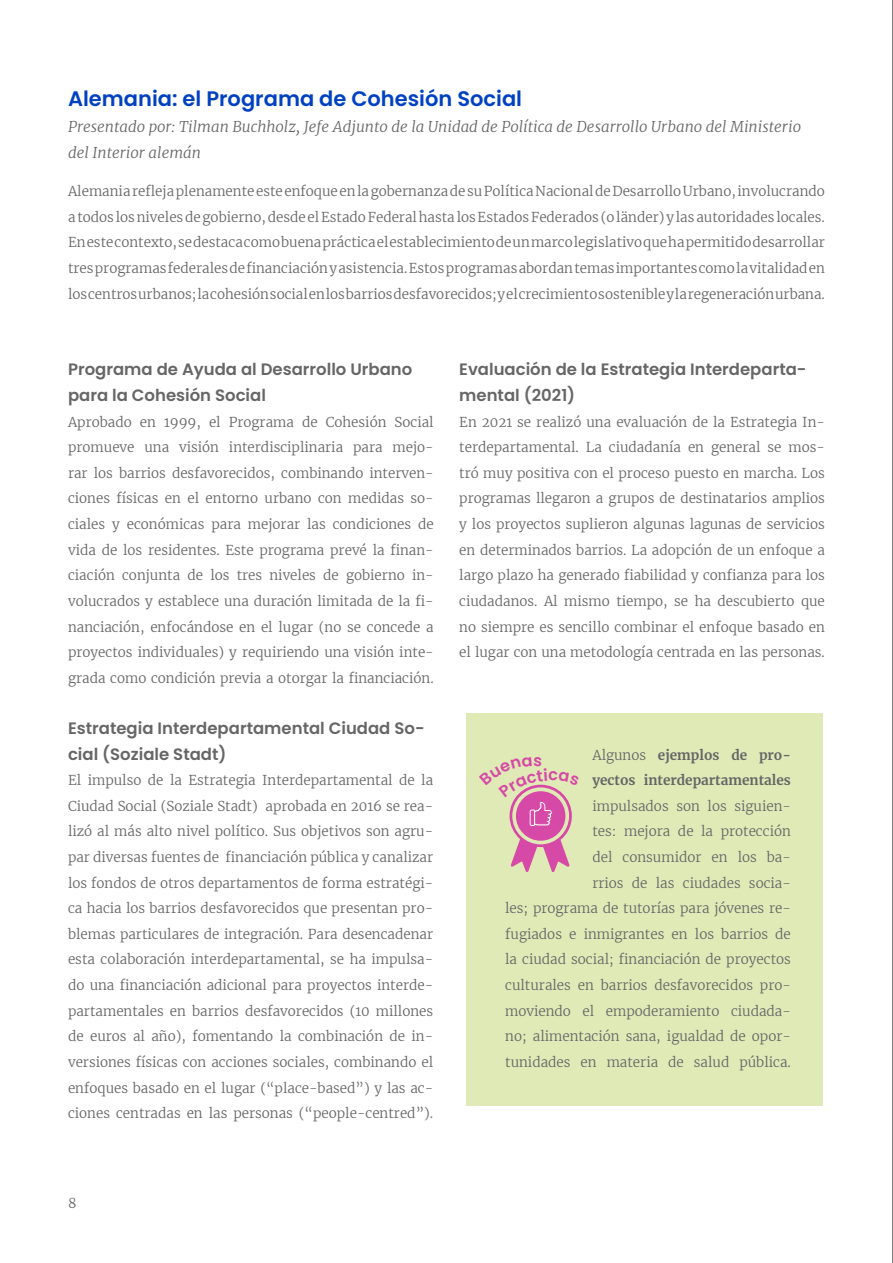
<style>
.page{position:relative;width:893px;height:1263px;background:#fff}
.page>*{position:absolute;margin:0;border:0;box-sizing:border-box;transform-origin:0 0}
.t1{font:600 21px "Poppins";color:#0041c2}
.t2{font:600 16.5px/25.7px "Poppins";color:#666}
.t3{font:italic 300 15px/25.7px "Merriweather";color:#666}
.t4{font:300 13.5px/25.7px "Merriweather";color:#666;text-align:justify}
.t5{font:700 13.5px/25.7px "Merriweather";color:#666}
.s1{font-weight:300}
</style>
<div class="page">
<div style="left:466px;top:713px;width:356px;height:392px;background:#e0eab7"></div>
<hr style="left:892px;top:0;width:1px;height:1263px;background:#000">
<svg style="left:509px;top:784px;width:63px;height:88px"></svg>
<h1 class="t1" style="left:68px;top:87px;width:456px">Alemania: el Programa de Cohesión Social</h1>
<p class="t3" style="left:68px;top:113px;width:735px">Presentado por: Tilman Buchholz, Jefe Adjunto de la Unidad de Política de Desarrollo Urbano del Ministerio del Interior alemán</p>
<p class="t4" style="left:68px;top:178px;width:758px">Alemania refleja plenamente este enfoque en la gobernanza de su Política Nacional de Desarrollo Urbano, involucrando a todos los niveles de gobierno, desde el Estado Federal hasta los Estados Federados (o länder) y las autoridades locales.<br>En este contexto, se destaca como buena práctica el establecimiento de un marco legislativo que ha permitido desarrollar tres programas federales de financiación y asistencia. Estos programas abordan temas importantes como la vitalidad en los centros urbanos; la cohesión social en los barrios desfavorecidos; y el crecimiento sostenible y la regeneración urbana.</p>
<p class="t2" style="left:68px;top:357px;width:346px">Programa de Ayuda al Desarrollo Urbano para la Cohesión Social</p>
<p class="t4" style="left:68px;top:408px;width:367px">Aprobado en 1999, el Programa de Cohesión Social promueve una visión interdisciplinaria para mejo&shy;rar los barrios desfavorecidos, combinando interven&shy;ciones físicas en el entorno urbano con medidas so&shy;ciales y económicas para mejorar las condiciones de vida de los residentes. Este programa prevé la finan&shy;ciación conjunta de los tres niveles de gobierno in&shy;volucrados y establece una duración limitada de la fi&shy;nanciación, enfocándose en el lugar (no se concede a proyectos individuales) y requiriendo una visión inte&shy;grada como condición previa a otorgar la financiación.</p>
<p class="t2" style="left:68px;top:715px;width:358px">Estrategia Interdepartamental Ciudad So&shy;cial (Soziale Stadt)</p>
<p class="t4" style="left:68px;top:767px;width:367px">El impulso de la Estrategia Interdepartamental de la Ciudad Social (Soziale Stadt) aprobada en 2016 se rea&shy;lizó al más alto nivel político. Sus objetivos son agru&shy;par diversas fuentes de financiación pública y canalizar los fondos de otros departamentos de forma estratégi&shy;ca hacia los barrios desfavorecidos que presentan pro&shy;blemas particulares de integración. Para desencadenar esta colaboración interdepartamental, se ha impulsa&shy;do una financiación adicional para proyectos interde&shy;partamentales en barrios desfavorecidos (10 millones de euros al año), fomentando la combinación de in&shy;versiones físicas con acciones sociales, combinando el enfoques basado en el lugar (“place-based”) y las ac&shy;ciones centradas en las personas (“people-centred”).</p>
<p class="t2" style="left:459px;top:357px;width:349px">Evaluación de la Estrategia Interdeparta&shy;mental (2021)</p>
<p class="t4" style="left:459px;top:408px;width:367px">En 2021 se realizó una evaluación de la Estrategia In&shy;terdepartamental. La ciudadanía en general se mos&shy;tró muy positiva con el proceso puesto en marcha. Los programas llegaron a grupos de destinatarios amplios y los proyectos suplieron algunas lagunas de servicios en determinados barrios. La adopción de un enfoque a largo plazo ha generado fiabilidad y confianza para los ciudadanos. Al mismo tiempo, se ha descubierto que no siempre es sencillo combinar el enfoque basado en el lugar con una metodología centrada en las personas.</p>
<p class="t5" style="left:592px;top:741px;width:200px"><span class="s1">Algunos</span> ejemplos de pro&shy;yectos interdepartamentales</p>
<p class="t4" style="left:505px;top:793px;width:287px;text-align:right">impulsados son los siguien-<br>tes: mejora de la protección<br>del consumidor en los ba-<br>rrios de las ciudades socia-<br>les; programa de tutorías para jóvenes re&shy;fugiados e inmigrantes en los barrios de la ciudad social; financiación de proyectos culturales en barrios desfavorecidos pro&shy;moviendo el empoderamiento ciudada&shy;no; alimentación sana, igualdad de opor&shy;tunidades en materia de salud pública.</p>
<p class="t4" style="left:68px;top:1190px;width:10px">8</p>
</div>
